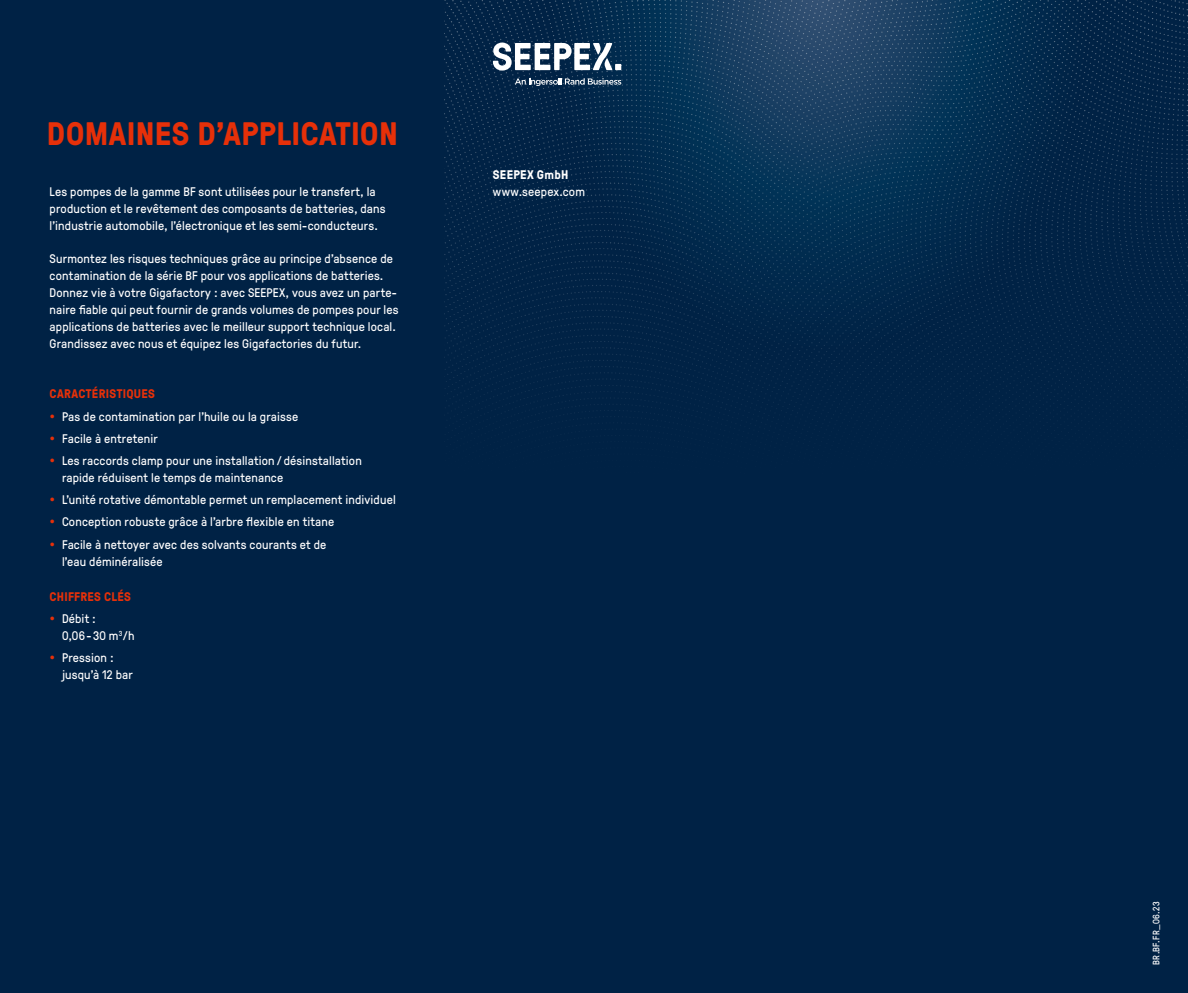
<style>
.page{position:relative;width:1188px;height:993px;background:#fff}
.page>*{position:absolute;margin:0;border:0;box-sizing:border-box;transform-origin:0 0}
.t1{font:700 32.5px "GT Pressura";letter-spacing:.01em;color:#e63009}
.t2{font:12.5px/16.9px "GT Pressura";letter-spacing:.015em;color:#fff}
.t3{font:700 12.5px "GT Pressura";letter-spacing:.02em;color:#e63009}
.t4{font:700 12.5px "GT Pressura";letter-spacing:.025em;color:#fff}
.t5{font:9.38px "GT Pressura";letter-spacing:.035em;color:#fff}
</style>
<div class="page">
<div style="left:443px;top:0;width:744px;height:992px;background:#002245"></div>
<img style="left:444px;top:0;width:743px;height:429px">
<svg style="left:493px;top:43px;width:128px;height:28px"></svg>
<svg style="left:514px;top:78px;width:107px;height:8px"></svg>
<div style="left:0;top:0;width:443px;height:992px;background:#002245"></div>
<h1 class="t1" style="left:47px;top:110px;width:352px">DOMAINES D’APPLICATION</h1>
<p class="t4" style="left:493px;top:165px;width:77px">SEEPEX GmbH</p>
<p class="t2" style="left:50px;top:182px;width:327px">Les pompes de la gamme BF sont utilisées pour le transfert, la</p>
<p class="t2" style="left:493px;top:182px;width:94px">www.seepex.com</p>
<p class="t2" style="left:50px;top:199px;width:337px">production et le revêtement des composants de batteries, dans l’industrie automobile, l’électronique et les semi-conducteurs.</p>
<p class="t2" style="left:50px;top:250px;width:350px">Surmontez les risques techniques grâce au principe d’absence de contamination de la série BF pour vos applications de batteries.<br>Donnez vie à votre Gigafactory : avec SEEPEX, vous avez un parte&shy;naire fiable qui peut fournir de grands volumes de pompes pour les applications de batteries avec le meilleur support technique local.<br>Grandissez avec nous et équipez les Gigafactories du futur.</p>
<p class="t3" style="left:50px;top:385px;width:107px">CARACTÉRISTIQUES</p>
<p class="t2" style="left:62px;top:404px;width:301px;line-height:22.1px">Pas de contamination par l’huile ou la graisse<br>Facile à entretenir<br>Les raccords clamp pour une installation / désinstallation</p>
<p class="t2" style="left:62px;top:465px;width:335px;line-height:22.1px">rapide réduisent le temps de maintenance<br>L’unité rotative démontable permet un remplacement individuel Conception robuste grâce à l’arbre flexible en titane<br>Facile à nettoyer avec des solvants courants et de</p>
<p class="t2" style="left:62px;top:551px;width:102px">l’eau déminéralisée</p>
<p class="t3" style="left:50px;top:587px;width:83px">CHIFFRES CLÉS</p>
<p class="t2" style="left:62px;top:609px;width:74px">Débit :<br>0,06-30 m<sup>3</sup>/h</p>
<p class="t2" style="left:62px;top:648px;width:72px">Pression : jusqu’à 12 bar</p>
<p class="t5" style="left:1149px;top:964px;width:64px;rotate:-90deg">BR.BF.FR_06.23</p>
</div>
